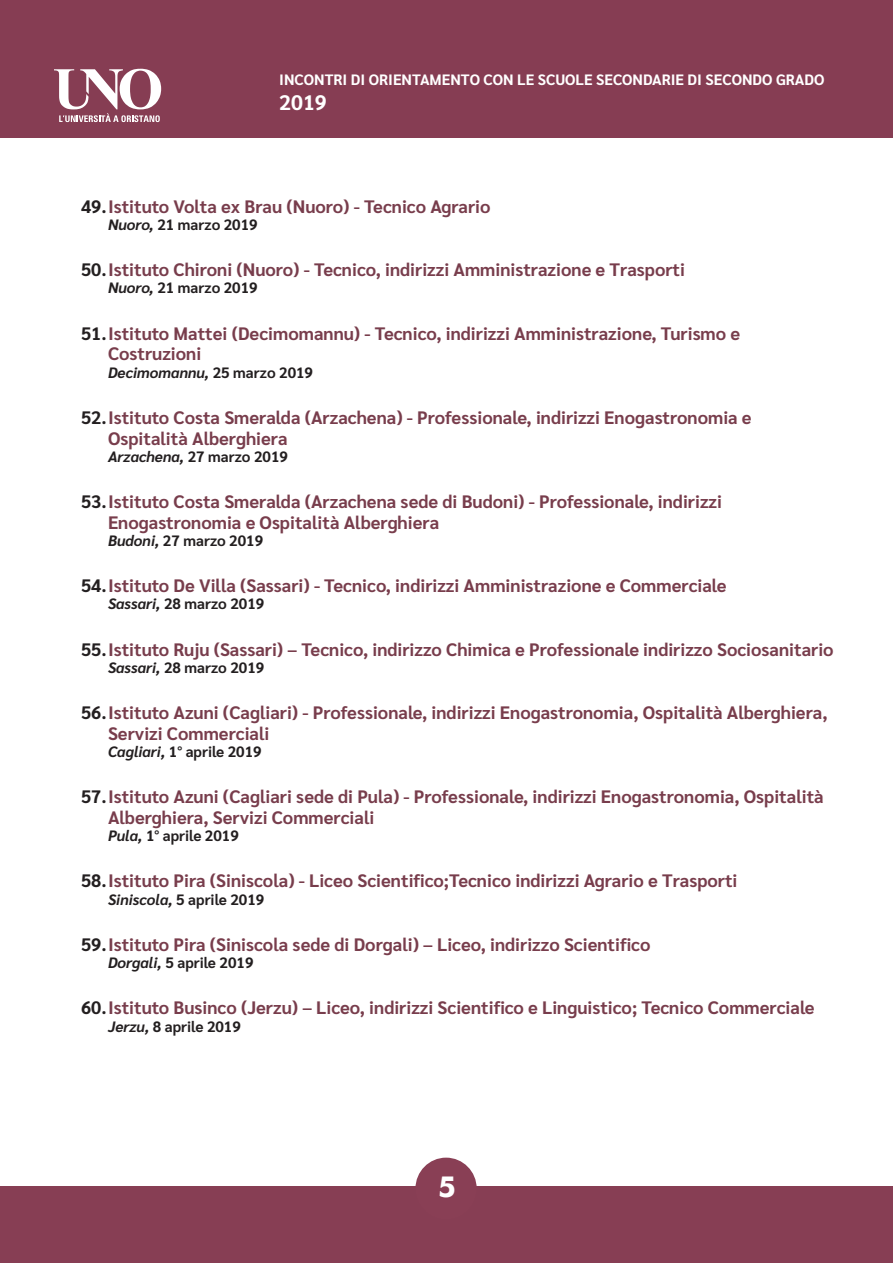
<style>
.page{position:relative;width:893px;height:1263px;background:#fff}
.page>*{position:absolute;margin:0;border:0;box-sizing:border-box;transform-origin:0 0}
.t1{font:700 28.5px "Futura";color:#fff}
.t2{font:700 21px "Sarabun";color:#fff}
.t3{font:700 18px/20.7px "Sarabun";color:#783d4c}
.t4{font:700 15px "Sarabun";color:#231f20}
.t5{font:700 15px "Sarabun";color:#fff}
.t6{font:italic 700 15px "Sarabun";color:#231f20}
.s1{color:#231f20}
.s2{font-style:italic}
.s3{font-style:normal}
</style>
<div class="page">
<div style="left:0;top:0;width:893px;height:137px;background:#863d53"></div>
<div style="left:0;top:1186px;width:893px;height:77px;background:#873e54"></div>
<div style="left:415px;top:1157px;width:62px;height:62px;background:#893f55;border-radius:50%"></div>
<svg style="left:54px;top:69px;width:107px;height:53px"></svg>
<p class="t5" style="left:279px;top:71px;width:547px">INCONTRI DI ORIENTAMENTO CON LE SCUOLE SECONDARIE DI SECONDO GRADO</p>
<p class="t2" style="left:279px;top:91px;width:49px">2019</p>
<p class="t3" style="left:81px;top:196px;width:411px"><span class="s1">49.</span>Istituto Volta ex Brau (Nuoro) - Tecnico Agrario</p>
<p class="t4" style="left:108px;top:216px;width:151px"><span class="s2">Nuoro,</span> 21 marzo 2019</p>
<p class="t3" style="left:81px;top:260px;width:605px"><span class="s1">50.</span>Istituto Chironi (Nuoro) - Tecnico, indirizzi Amministrazione e Trasporti</p>
<p class="t4" style="left:108px;top:279px;width:151px"><span class="s2">Nuoro,</span> 21 marzo 2019</p>
<p class="t3" style="left:108px;top:323px;width:634px;text-indent:-27px"><span class="s1">51.</span>Istituto Mattei (Decimomannu) - Tecnico, indirizzi Amministrazione, Turismo e<br>Costruzioni</p>
<p class="t6" style="left:108px;top:364px;width:207px">Decimomannu, <span class="s3">25 marzo 2019</span></p>
<p class="t3" style="left:108px;top:407px;width:645px;text-indent:-27px"><span class="s1">52.</span>Istituto Costa Smeralda (Arzachena) - Professionale, indirizzi Enogastronomia e<br>Ospitalità Alberghiera</p>
<p class="t4" style="left:108px;top:448px;width:182px"><span class="s2">Arzachena,</span> 27 marzo 2019</p>
<p class="t3" style="left:108px;top:491px;width:615px;text-indent:-27px"><span class="s1">53.</span>Istituto Costa Smeralda (Arzachena sede di Budoni) - Professionale, indirizzi<br>Enogastronomia e Ospitalità Alberghiera</p>
<p class="t4" style="left:108px;top:532px;width:157px"><span class="s2">Budoni,</span> 27 marzo 2019</p>
<p class="t3" style="left:81px;top:576px;width:647px"><span class="s1">54.</span>Istituto De Villa (Sassari) - Tecnico, indirizzi Amministrazione e Commerciale</p>
<p class="t4" style="left:108px;top:595px;width:158px"><span class="s2">Sassari,</span> 28 marzo 2019</p>
<p class="t3" style="left:81px;top:639px;width:754px"><span class="s1">55.</span>Istituto Ruju (Sassari) – Tecnico, indirizzo Chimica e Professionale indirizzo Sociosanitario</p>
<p class="t4" style="left:108px;top:659px;width:158px"><span class="s2">Sassari,</span> 28 marzo 2019</p>
<p class="t3" style="left:108px;top:702px;width:721px;text-indent:-27px"><span class="s1">56.</span>Istituto Azuni (Cagliari) - Professionale, indirizzi Enogastronomia, Ospitalità Alberghiera,<br>Servizi Commerciali</p>
<p class="t4" style="left:108px;top:743px;width:155px"><span class="s2">Cagliari,</span> 1° aprile 2019</p>
<p class="t3" style="left:108px;top:787px;width:717px;text-indent:-27px"><span class="s1">57.</span>Istituto Azuni (Cagliari sede di Pula) - Professionale, indirizzi Enogastronomia, Ospitalità<br>Alberghiera, Servizi Commerciali</p>
<p class="t4" style="left:108px;top:827px;width:132px"><span class="s2">Pula,</span> 1° aprile 2019</p>
<p class="t3" style="left:81px;top:871px;width:658px"><span class="s1">58.</span>Istituto Pira (Siniscola) - Liceo Scientifico;Tecnico indirizzi Agrario e Trasporti</p>
<p class="t4" style="left:108px;top:891px;width:158px"><span class="s2">Siniscola,</span> 5 aprile 2019</p>
<p class="t3" style="left:81px;top:934px;width:571px"><span class="s1">59.</span>Istituto Pira (Siniscola sede di Dorgali) – Liceo, indirizzo Scientifico</p>
<p class="t4" style="left:108px;top:954px;width:147px"><span class="s2">Dorgali,</span> 5 aprile 2019</p>
<p class="t3" style="left:81px;top:998px;width:735px"><span class="s1">60.</span>Istituto Businco (Jerzu) – Liceo, indirizzi Scientifico e Linguistico; Tecnico Commerciale</p>
<p class="t4" style="left:108px;top:1018px;width:134px"><span class="s2">Jerzu,</span> 8 aprile 2019</p>
<h1 class="t1" style="left:438px;top:1166px;width:19px">5</h1>
</div>
